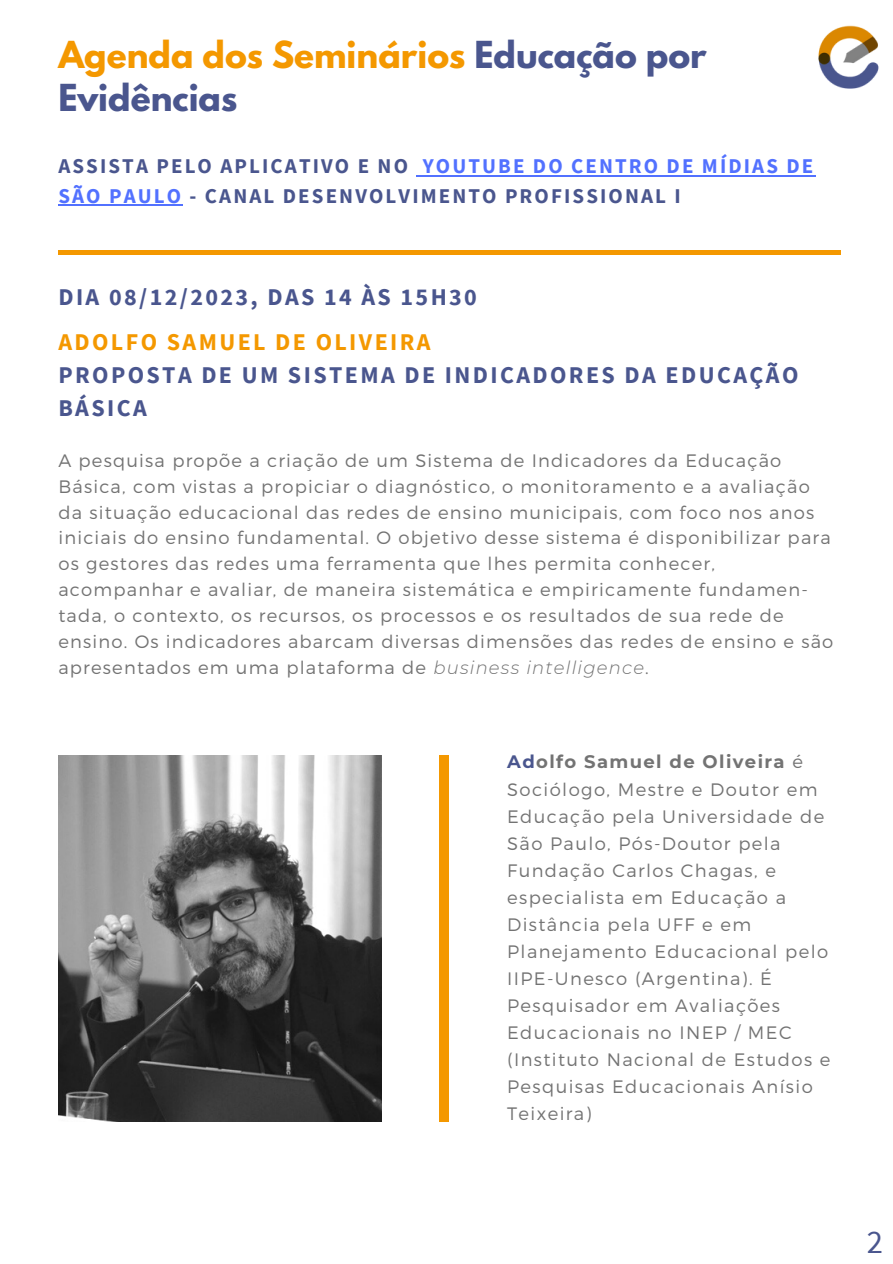
<style>
.page{position:relative;width:893px;height:1264px;background:#fff}
.page>*{position:absolute;margin:0;border:0;box-sizing:border-box;transform-origin:0 0}
.t1{font:700 33px/42.8px "League Spartan";color:#4a568e}
.t2{font:32.55px "Source Sans Pro";color:#4a568e}
.t3{font:700 24px/33px "Source Sans Pro";letter-spacing:.1em;color:#4a568e}
.t4{font:700 24px "Source Sans Pro";letter-spacing:.1em;color:#f49800}
.t5{font:700 21px/29.2px "Source Sans Pro";letter-spacing:.1em;color:#4a568e}
.t6{font:300 18px/27px "Montserrat";letter-spacing:.065em;color:#737373}
.s1{color:#f49800}
.s2{color:#5271ff}
.s3{font-style:italic}
.s4{font-weight:700;color:#4a568e}
.s5{font-weight:700}
</style>
<div class="page">
<img style="left:818px;top:25px;width:61px;height:64px">
<img style="left:58px;top:755px;width:323px;height:366px">
<div style="left:439px;top:755px;width:9px;height:366px;background:#f49800"></div>
<hr style="left:422px;top:175px;width:393px;height:1px;background:#5271ff">
<hr style="left:58px;top:204px;width:125px;height:2px;background:#5271ff">
<hr style="left:58px;top:251px;width:783px;height:3px;background:#f49800">
<p class="t1" style="left:58px;top:38px;width:649px"><span class="s1">Agenda dos Seminários</span> Educação por<br>Evidências</p>
<p class="t5" style="left:58px;top:151px;width:756px">ASSISTA PELO APLICATIVO E NO <span class="s2">YOUTUBE DO CENTRO DE MÍDIAS DE<br>SÃO PAULO</span> - CANAL DESENVOLVIMENTO PROFISSIONAL I</p>
<p class="t3" style="left:58px;top:280px;width:420px">DIA 08/12/2023, DAS 14 ÀS 15H30</p>
<p class="t4" style="left:58px;top:326px;width:374px">ADOLFO SAMUEL DE OLIVEIRA</p>
<p class="t3" style="left:58px;top:358px;width:741px">PROPOSTA DE UM SISTEMA DE INDICADORES DA EDUCAÇÃO<br>BÁSICA</p>
<p class="t6" style="left:58px;top:446px;width:776px;line-height:25.8px">A pesquisa propõe a criação de um Sistema de Indicadores da Educação Básica, com vistas a propiciar o diagnóstico, o monitoramento e a avaliação da situação educacional das redes de ensino municipais, com foco nos anos iniciais do ensino fundamental. O objetivo desse sistema é disponibilizar para os gestores das redes uma ferramenta que lhes permita conhecer, acompanhar e avaliar, de maneira sistemática e empiricamente fundamen&shy;tada, o contexto, os recursos, os processos e os resultados de sua rede de ensino. Os indicadores abarcam diversas dimensões das redes de ensino e são apresentados em uma plataforma de <span class="s3">business intelligence</span>.</p>
<p class="t6" style="left:507px;top:747px;width:325px"><span class="s4">Ad</span><span class="s5">olfo Samuel de Oliveira</span> é<br>Sociólogo, Mestre e Doutor em<br>Educação pela Universidade de<br>São Paulo, Pós-Doutor pela<br>Fundação Carlos Chagas, e especialista em Educação a<br>Distância pela UFF e em<br>Planejamento Educacional pelo<br>IIPE-Unesco (Argentina). É<br>Pesquisador em Avaliações<br>Educacionais no INEP / MEC (Instituto Nacional de Estudos e<br>Pesquisas Educacionais Anísio<br>Teixeira)</p>
<p class="t2" style="left:866px;top:1221px;width:18px">2</p>
</div>
